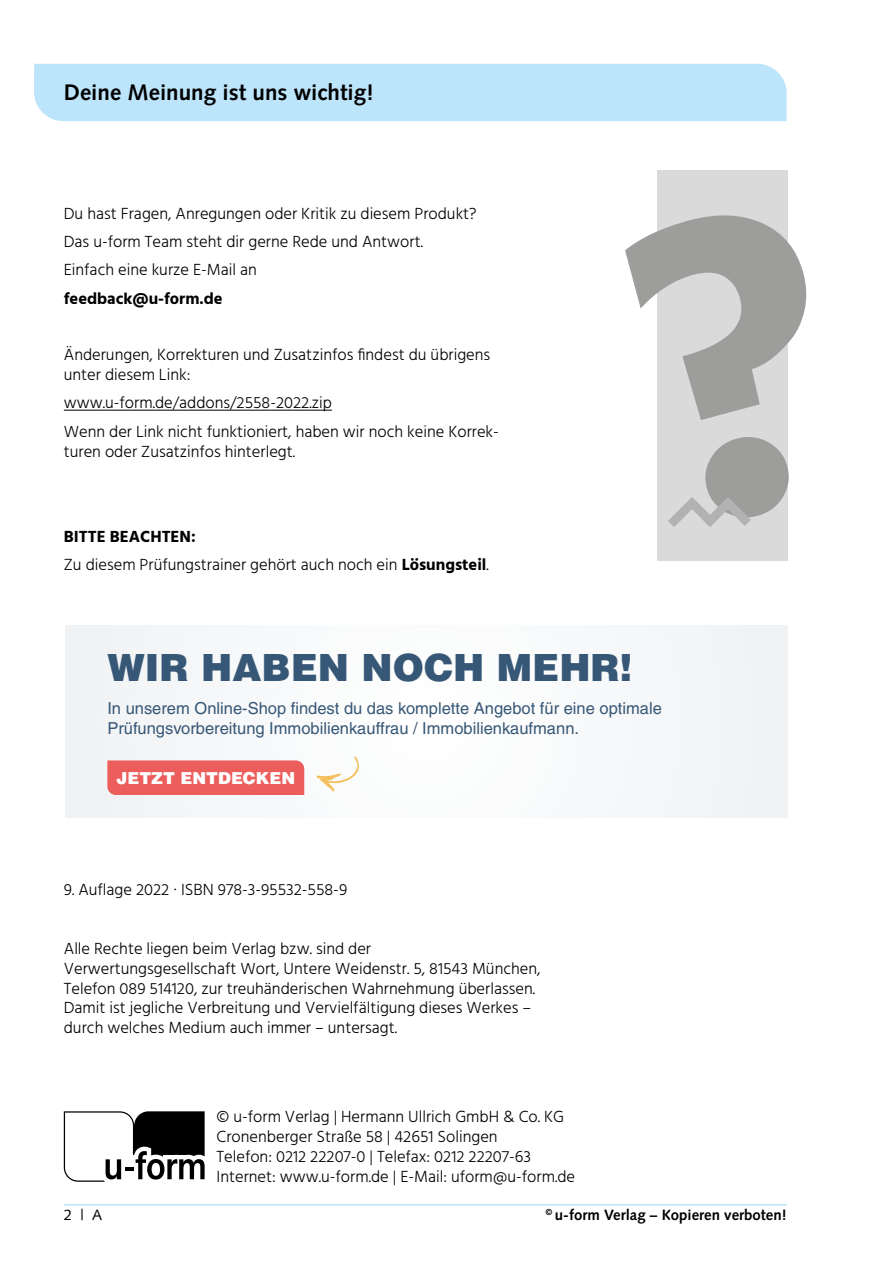
<style>
.page{position:relative;width:893px;height:1263px;background:#fff}
.page>*{position:absolute;margin:0;border:0;box-sizing:border-box;transform-origin:0 0}
.t1{font:900 37.5px "Helvetica";color:#375776}
.t2{font:700 22.5px "Syntax";color:#000}
.t3{font:300 16.5px/19.8px "Hind";color:#000}
.t4{font:16.5px/19.8px "Helvetica";color:#375776}
.t5{font:700 16.5px "Hind";color:#000}
.t6{font:900 16.5px "Helvetica";color:#fff}
.t7{font:700 15px "Syntax";color:#000}
.t8{font:15px "Syntax";color:#000}
.s1{font-weight:700}
</style>
<div class="page">
<hr style="left:64px;top:1204px;width:723px;height:1px;background:#bce4fa">
<div style="left:34px;top:64px;width:753px;height:57px;background:#bce4fa"></div>
<div style="left:658px;top:170px;width:130px;height:390px;background:#dadada"></div>
<svg style="left:625px;top:213px;width:182px;height:306px"></svg>
<svg style="left:659px;top:491px;width:101px;height:36px"></svg>
<svg style="left:64px;top:1111px;width:141px;height:71px"></svg>
<hr style="left:64px;top:410px;width:268px;height:1px;background:#000">
<div style="left:65px;top:626px;width:723px;height:192px;background:#f7f8f9"></div>
<div style="left:107px;top:760px;width:197px;height:35px;background:#eb5e5c"></div>
<svg style="left:316px;top:756px;width:43px;height:36px"></svg>
<h2 class="t2" style="left:64px;top:80px;width:312px">Deine Meinung ist uns wichtig!</h2>
<p class="t3" style="left:64px;top:200px;width:414px;line-height:28.3px">Du hast Fragen, Anregungen oder Kritik zu diesem Produkt?<br>Das u-form Team steht dir gerne Rede und Antwort.<br>Einfach eine kurze E-Mail an</p>
<p class="t5" style="left:64px;top:288px;width:160px">feedback@u-form.de</p>
<p class="t3" style="left:64px;top:346px;width:428px">Änderungen, Korrekturen und Zusatzinfos findest du übrigens unter diesem Link:</p>
<p class="t3" style="left:64px;top:390px;width:437px;line-height:28.3px">www.u-form.de/addons/2558-2022.zip<br>Wenn der Link nicht funktioniert, haben wir noch keine Korrek-</p>
<p class="t3" style="left:64px;top:442px;width:233px">turen oder Zusatzinfos hinterlegt.</p>
<p class="t3" style="left:64px;top:523px;width:427px;line-height:28.3px"><span class="s1">BITTE BEACHTEN:<br></span>Zu diesem Prüfungstrainer gehört auch noch ein <span class="s1">Lösungsteil</span>.</p>
<h1 class="t1" style="left:107px;top:643px;width:526px">WIR HABEN NOCH MEHR!</h1>
<p class="t4" style="left:107px;top:698px;width:556px">In unserem Online-Shop findest du das komplette Angebot für eine optimale<br>Prüfungsvorbereitung Immobilienkauffrau / Immobilienkaufmann.</p>
<p class="t6" style="left:116px;top:767px;width:180px">JETZT ENTDECKEN</p>
<p class="t3" style="left:64px;top:880px;width:285px">9. Auflage 2022 ∙ ISBN 978-3-95532-558-9</p>
<p class="t3" style="left:64px;top:939px;width:478px">Alle Rechte liegen beim Verlag bzw. sind der Verwertungsgesellschaft Wort, Untere Weidenstr. 5, 81543 München, Telefon 089 514120, zur treuhänderischen Wahrnehmung überlassen.<br>Damit ist jegliche Verbreitung und Vervielfältigung dieses Werkes – durch welches Medium auch immer – untersagt.</p>
<p class="t3" style="left:217px;top:1108px;width:360px">© u-form Verlag | Hermann Ullrich GmbH &amp; Co. KG Cronenberger Straße 58 | 42651 Solingen<br>Telefon: 0212 22207-0 | Telefax: 0212 22207-63<br>Internet: www.u-form.de | E-Mail: uform@u-form.de</p>
<p class="t8" style="left:64px;top:1206px;width:40px">2 | A</p>
<p class="t7" style="left:545px;top:1207px;width:243px"><sup>©</sup> u-form Verlag – Kopieren verboten!</p>
</div>
